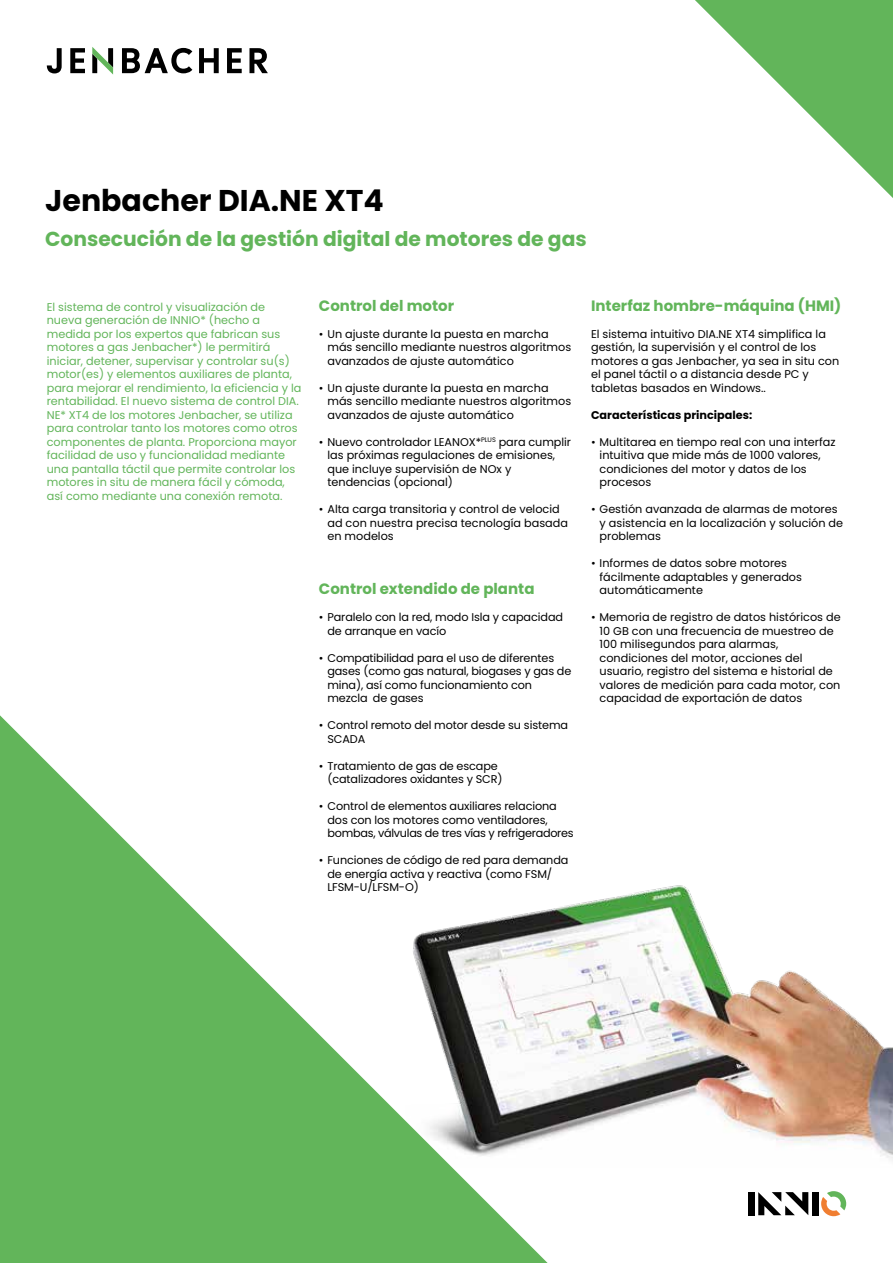
<style>
.page{position:relative;width:893px;height:1263px;background:#fff}
.page>*{position:absolute;margin:0;border:0;box-sizing:border-box;transform-origin:0 0}
.t1{font:700 30px "Poppins";color:#000}
.t2{font:700 20.25px "Poppins";color:#62b55a}
.t3{font:700 15px "Poppins";color:#62b55a}
.t4{font:11.25px/13.5px "Poppins";color:#000}
.t5{font:11.25px/13.5px "Poppins";color:#62b55a}
.t6{font:700 11.25px "Poppins";color:#000}
</style>
<div class="page">
<img style="left:548px;top:885px;width:345px;height:275px">
<svg style="left:695px;top:0;width:198px;height:198px"></svg>
<svg style="left:0;top:715px;width:548px;height:548px;fill:#62b55a"></svg>
<svg style="left:122px;top:48px;width:70px;height:25px"></svg>
<svg style="left:199px;top:48px;width:20px;height:25px"></svg>
<svg style="left:227px;top:48px;width:15px;height:25px"></svg>
<svg style="left:249px;top:48px;width:19px;height:25px"></svg>
<svg style="left:70px;top:48px;width:15px;height:25px"></svg>
<svg style="left:47px;top:48px;width:15px;height:25px"></svg>
<svg style="left:92px;top:47px;width:21px;height:28px"></svg>
<div style="left:748px;top:1192px;width:6px;height:23px;background:#000"></div>
<div style="left:812px;top:1192px;width:6px;height:23px;background:#000"></div>
<svg style="left:758px;top:1192px;width:50px;height:23px"></svg>
<svg style="left:821px;top:1191px;width:25px;height:25px"></svg>
<h1 class="t1" style="left:45px;top:183px;width:340px">Jenbacher DIA.NE XT4</h1>
<h2 class="t2" style="left:45px;top:227px;width:543px">Consecución de la gestión digital de motores de gas</h2>
<p class="t5" style="left:47px;top:300px;width:256px">El sistema de control y visualización de nueva generación de INNIO* (hecho a medida por los expertos que fabrican sus motores a gas Jenbacher*) le permitirá iniciar, detener, supervisar y controlar su(s) motor(es) y elementos auxiliares de planta, para mejorar el rendimiento, la eficiencia y la rentabilidad. El nuevo sistema de control DIA.<br>NE* XT4 de los motores Jenbacher, se utiliza para controlar tanto los motores como otros componentes de planta. Proporciona mayor facilidad de uso y funcionalidad mediante una pantalla táctil que permite controlar los motores in situ de manera fácil y cómoda, así como mediante una conexión remota.</p>
<h3 class="t3" style="left:319px;top:297px;width:137px">Control del motor</h3>
<p class="t4" style="left:327px;top:327px;width:245px;text-indent:-9px">• Un ajuste durante la puesta en marcha más sencillo mediante nuestros algoritmos avanzados de ajuste automático</p>
<p class="t4" style="left:327px;top:381px;width:245px;text-indent:-9px">• Un ajuste durante la puesta en marcha más sencillo mediante nuestros algoritmos avanzados de ajuste automático</p>
<p class="t4" style="left:327px;top:435px;width:245px;text-indent:-9px">• Nuevo controlador LEANOX*<sup>PLUS</sup> para cumplir las próximas regulaciones de emisiones, que incluye supervisión de NOx y tendencias (opcional)</p>
<p class="t4" style="left:327px;top:502px;width:242px;text-indent:-9px">• Alta carga transitoria y control de velocid ad con nuestra precisa tecnología basada en modelos</p>
<h3 class="t3" style="left:319px;top:580px;width:217px">Control extendido de planta</h3>
<p class="t4" style="left:327px;top:610px;width:237px;text-indent:-9px">• Paralelo con la red, modo Isla y capacidad de arranque en vacío</p>
<p class="t4" style="left:327px;top:651px;width:245px;text-indent:-9px">• Compatibilidad para el uso de diferentes gases (como gas natural, biogases y gas de mina), así como funcionamiento con mezcla de gases</p>
<p class="t4" style="left:327px;top:718px;width:242px;text-indent:-9px">• Control remoto del motor desde su sistema<br>SCADA</p>
<p class="t4" style="left:327px;top:759px;width:177px;text-indent:-9px">• Tratamiento de gas de escape (catalizadores oxidantes y SCR)</p>
<p class="t4" style="left:327px;top:799px;width:248px;text-indent:-9px">• Control de elementos auxiliares relaciona dos con los motores como ventiladores, bombas, válvulas de tres vías y refrigeradores</p>
<p class="t4" style="left:327px;top:853px;width:242px;text-indent:-9px">• Funciones de código de red para demanda de energía activa y reactiva (como FSM/<br>LFSM-U/LFSM-O)</p>
<h3 class="t3" style="left:591px;top:297px;width:252px">Interfaz hombre-máquina (HMI)</h3>
<p class="t4" style="left:591px;top:327px;width:250px">El sistema intuitivo DIA.NE XT4 simplifica la gestión, la supervisión y el control de los motores a gas Jenbacher, ya sea in situ con el panel táctil o a distancia desde PC y tabletas basados en Windows..</p>
<p class="t6" style="left:591px;top:408px;width:163px">Características principales:</p>
<p class="t4" style="left:600px;top:435px;width:237px;text-indent:-9px">• Multitarea en tiempo real con una interfaz intuitiva que mide más de 1000 valores, condiciones del motor y datos de los procesos</p>
<p class="t4" style="left:600px;top:502px;width:245px;text-indent:-9px">• Gestión avanzada de alarmas de motores y asistencia en la localización y solución de problemas</p>
<p class="t4" style="left:600px;top:556px;width:204px;text-indent:-9px">• Informes de datos sobre motores fácilmente adaptables y generados automáticamente</p>
<p class="t4" style="left:600px;top:610px;width:243px;text-indent:-9px">• Memoria de registro de datos históricos de 10 GB con una frecuencia de muestreo de 100 milisegundos para alarmas, condiciones del motor, acciones del usuario, registro del sistema e historial de valores de medición para cada motor, con capacidad de exportación de datos</p>
</div>
